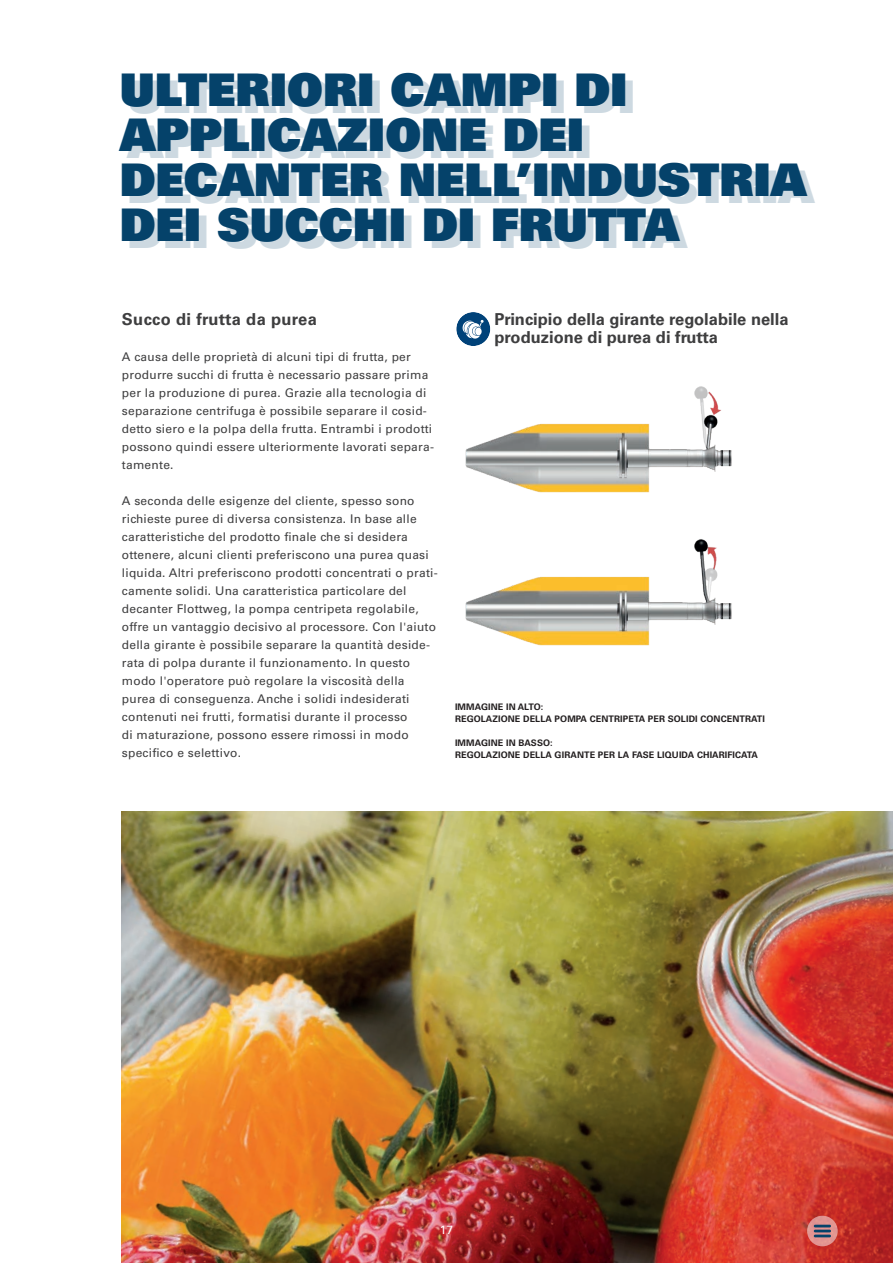
<style>
.page{position:relative;width:893px;height:1263px;background:#fff}
.page>*{position:absolute;margin:0;border:0;box-sizing:border-box;transform-origin:0 0}
.t1{font:45px/45px "Univers LT Pro 85 X Black";color:#05426a}
.t2{font:700 16.5px/18px "Univers LT Pro 65";color:#3e3e3f}
.t3{font:700 16.5px "Univers LT Pro 65";letter-spacing:.02em;color:#3e3e3f}
.t4{font:12px/18px "Univers LT Pro 55 Roman";letter-spacing:.02em;color:#3e3e3f}
.t5{font:12px "Univers LT Pro 55 Roman";color:#fff}
.t6{font:700 9px/12px "Univers LT Pro 65";letter-spacing:.01em;color:#231f20}
</style>
<div class="page">
<img style="left:122px;top:811px;width:771px;height:452px">
<svg style="left:807px;top:1216px;width:31px;height:30px"></svg>
<svg style="left:814px;top:1225px;width:17px;height:2px"></svg>
<hr style="left:814px;top:1229px;width:17px;height:3px;background:#05426a">
<hr style="left:814px;top:1234px;width:17px;height:3px;background:#05426a">
<img style="left:465px;top:386px;width:267px;height:107px">
<img style="left:465px;top:539px;width:267px;height:107px">
<div style="left:456px;top:312px;width:34px;height:34px;background:#004279;border-radius:50%"></div>
<svg style="left:462px;top:320px;width:22px;height:19px"></svg>
<h1 class="t1" style="left:120px;top:66px;width:688px">ULTERIORI CAMPI DI<br>APPLICAZIONE DEI<br>DECANTER NELL’INDUSTRIA<br>DEI SUCCHI DI FRUTTA</h1>
<h1 class="t1" style="left:127px;top:73px;width:688px">ULTERIORI CAMPI DI<br>APPLICAZIONE DEI<br>DECANTER NELL’INDUSTRIA<br>DEI SUCCHI DI FRUTTA</h1>
<h2 class="t3" style="left:122px;top:308px;width:196px">Succo di frutta da purea</h2>
<p class="t4" style="left:122px;top:347px;width:314px">A causa delle proprietà di alcuni tipi di frutta, per produrre succhi di frutta è necessario passare prima per la produzione di purea. Grazie alla tecnologia di separazione centrifuga è possibile separare il cosid&shy;detto siero e la polpa della frutta. Entrambi i prodotti possono quindi essere ulteriormente lavorati separa&shy;tamente.</p>
<p class="t4" style="left:122px;top:491px;width:317px">A seconda delle esigenze del cliente, spesso sono richieste puree di diversa consistenza. In base alle caratteristiche del prodotto finale che si desidera ottenere, alcuni clienti preferiscono una purea quasi liquida. Altri preferiscono prodotti concentrati o prati&shy;camente solidi. Una caratteristica particolare del decanter Flottweg, la pompa centripeta regolabile, offre un vantaggio decisivo al processore. Con l'aiuto della girante è possibile separare la quantità deside&shy;rata di polpa durante il funzionamento. In questo modo l'operatore può regolare la viscosità della purea di conseguenza. Anche i solidi indesiderati contenuti nei frutti, formatisi durante il processo<br>di maturazione, possono essere rimossi in modo specifico e selettivo.</p>
<h2 class="t2" style="left:495px;top:310px;width:296px">Principio della girante regolabile nella produzione di purea di frutta</h2>
<p class="t6" style="left:455px;top:700px;width:311px">IMMAGINE IN ALTO:<br>REGOLAZIONE DELLA POMPA CENTRIPETA PER SOLIDI CONCENTRATI</p>
<p class="t6" style="left:455px;top:736px;width:305px">IMMAGINE IN BASSO:<br>REGOLAZIONE DELLA GIRANTE PER LA FASE LIQUIDA CHIARIFICATA</p>
<p class="t5" style="left:440px;top:1221px;width:15px">17</p>
</div>
